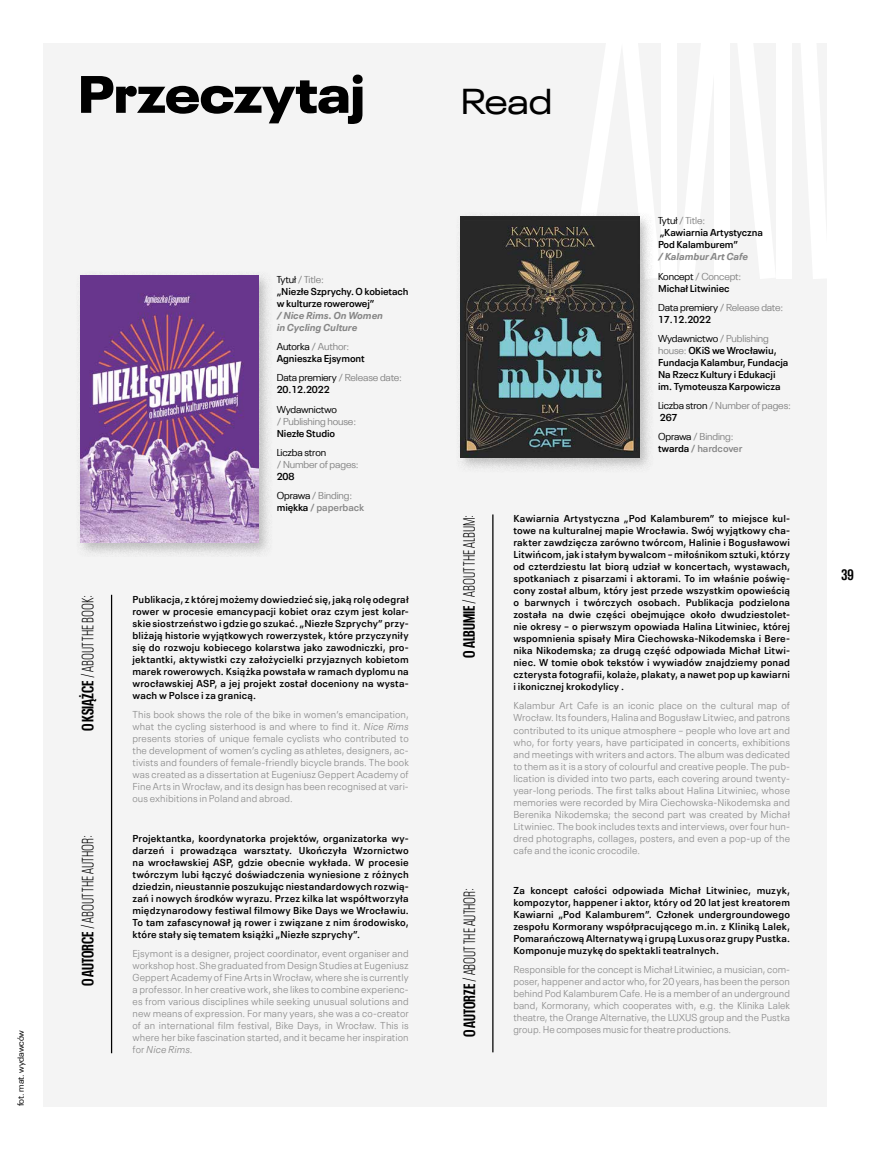
<style>
.page{position:relative;width:869px;height:1149px;background:#fff}
.page>*{position:absolute;margin:0;border:0;box-sizing:border-box;transform-origin:0 0}
.t1{font:900 expanded 52.12px "Neue Plak";letter-spacing:-.01em;color:#000}
.t2{font:expanded 35.88px "Neue Plak";color:#000}
.t3{font:300 condensed 16.25px "Neue Plak";color:#000}
.t4{font:700 condensed 15px "Neue Plak";color:#000}
.t5{font:600 10px/12px "Neue Plak Text";letter-spacing:-.01em;color:#000;text-align:justify}
.t6{font:300 10px/12px "Neue Plak Text";letter-spacing:.01em;color:#878787;text-align:justify}
.t7{font:10px "Neue Plak";letter-spacing:-.01em;color:#878787}
.t8{font:italic 700 10px/12px "Neue Plak Text";letter-spacing:-.01em;color:#878787}
.t9{font:10px "Neue Plak";letter-spacing:-.01em;color:#000}
.t10{font:600 10px "Neue Plak Text";letter-spacing:-.01em;color:#878787}
.t11{font:8.75px "Neue Plak";letter-spacing:-.015em;color:#000}
.s1{font-weight:700}
.s2{color:#000}
.s3{font-style:italic}
.s4{color:#878787}
.s5{font-family:"Neue Plak";font-weight:400;color:#878787}
</style>
<div class="page">
<div style="left:43px;top:43px;width:783px;height:1063px;background:#f4f4f4"></div>
<div style="left:660px;top:34px;width:16px;height:245px;background:#fff"></div>
<div style="left:713px;top:34px;width:16px;height:245px;background:#fff"></div>
<div style="left:775px;top:34px;width:16px;height:245px;background:#fff"></div>
<svg style="left:801px;top:43px;width:26px;height:236px"></svg>
<svg style="left:738px;top:43px;width:37px;height:236px"></svg>
<svg style="left:679px;top:43px;width:35px;height:236px"></svg>
<svg style="left:581px;top:43px;width:79px;height:235px"></svg>
<hr style="left:111px;top:594px;width:1px;height:458px;background:#000">
<hr style="left:492px;top:514px;width:1px;height:537px;background:#000">
<div style="left:75px;top:270px;width:198px;height:287px;background:#878787;opacity:.5"></div>
<img style="left:80px;top:275px;width:178px;height:267px">
<div style="left:455px;top:212px;width:198px;height:260px;background:#878787;opacity:.5"></div>
<img style="left:460px;top:217px;width:178px;height:240px">
<h1 class="t1" style="left:78px;top:51px;width:288px">Przeczytaj</h1>
<p class="t11" style="left:14px;top:1105px;width:78px;rotate:-90deg">fot. mat. wydawców</p>
<h3 class="t3" style="left:77px;top:731px;width:138px;rotate:-90deg"><span class="s1">O KSIĄŻCE</span> / ABOUT THE BOOK:</h3>
<h3 class="t3" style="left:77px;top:985px;width:152px;rotate:-90deg"><span class="s1">O AUTORCE</span> / ABOUT THE AUTHOR:</h3>
<p class="t7" style="left:276px;top:272px;width:49px"><span class="s2">Tytuł</span> / Title:</p>
<p class="t5" style="left:276px;top:284px;width:133px">„Niezłe Szprychy. O kobietach w kulturze rowerowej”</p>
<p class="t8" style="left:276px;top:308px;width:108px">/ Nice Rims. On Women in Cycling Culture</p>
<p class="t7" style="left:276px;top:339px;width:74px"><span class="s2">Autorka</span> / Author:</p>
<p class="t5" style="left:276px;top:351px;width:89px">Agnieszka Ejsymont</p>
<p class="t7" style="left:276px;top:370px;width:127px"><span class="s2">Data premiery</span> / Release date:</p>
<p class="t5" style="left:276px;top:382px;width:54px">20.12.2022</p>
<p class="t9" style="left:276px;top:401px;width:62px">Wydawnictwo</p>
<p class="t7" style="left:276px;top:413px;width:81px">/ Publishing house:</p>
<p class="t5" style="left:276px;top:426px;width:60px">Niezłe Studio</p>
<p class="t9" style="left:276px;top:444px;width:51px">Liczba stron</p>
<p class="t7" style="left:276px;top:456px;width:83px">/ Number of pages:</p>
<p class="t5" style="left:276px;top:469px;width:19px">208</p>
<p class="t7" style="left:276px;top:487px;width:77px"><span class="s2">Oprawa</span> / Binding:</p>
<p class="t10" style="left:276px;top:499px;width:89px"><span class="s2">miękka</span> / paperback</p>
<p class="t5" style="left:132px;top:591px;width:278px">Publikacja, z której możemy dowiedzieć się, jaką rolę odegrał rower w procesie emancypacji kobiet oraz czym jest kolar&shy;skie siostrzeństwo i gdzie go szukać. „Niezłe Szprychy” przy&shy;bliżają historie wyjątkowych rowerzystek, które przyczyniły się do rozwoju kobiecego kolarstwa jako zawodniczki, pro&shy;jektantki, aktywistki czy założycielki przyjaznych kobietom marek rowerowych. Książka powstała w ramach dyplomu na wrocławskiej ASP, a jej projekt został doceniony na wysta&shy;wach w Polsce i za granicą.</p>
<p class="t6" style="left:132px;top:707px;width:278px">This book shows the role of the bike in women’s emancipation, what the cycling sisterhood is and where to find it. <span class="s3">Nice Rims </span>presents stories of unique female cyclists who contributed to the development of women’s cycling as athletes, designers, ac&shy;tivists and founders of female-friendly bicycle brands. The book was created as a dissertation at Eugeniusz Geppert Academy of Fine Arts in Wrocław, and its design has been recognised at vari&shy;ous exhibitions in Poland and abroad.</p>
<p class="t5" style="left:132px;top:831px;width:278px">Projektantka, koordynatorka projektów, organizatorka wy&shy;darzeń i prowadząca warsztaty. Ukończyła Wzornictwo na wrocławskiej ASP, gdzie obecnie wykłada. W procesie twórczym lubi łączyć doświadczenia wyniesione z różnych dziedzin, nieustannie poszukując niestandardowych rozwią&shy;zań i nowych środków wyrazu. Przez kilka lat współtworzyła międzynarodowy festiwal filmowy Bike Days we Wrocławiu.<br>To tam zafascynował ją rower i związane z nim środowisko, które stały się tematem książki „Niezłe szprychy”.</p>
<p class="t6" style="left:132px;top:946px;width:278px">Ejsymont is a designer, project coordinator, event organiser and workshop host. She graduated from Design Studies at Eugeniusz Geppert Academy of Fine Arts in Wrocław, where she is currently a professor. In her creative work, she likes to combine experienc&shy;es from various disciplines while seeking unusual solutions and new means of expression. For many years, she was a co-creator of an international film festival, Bike Days, in Wrocław. This is where her bike fascination started, and it became her inspiration for <span class="s3">Nice Rims</span>.</p>
<h2 class="t2" style="left:460px;top:73px;width:93px">Read</h2>
<p class="t7" style="left:657px;top:213px;width:49px"><span class="s2">Tytuł</span> / Title:</p>
<p class="t5" style="left:657px;top:226px;width:106px">„Kawiarnia Artystyczna<br>Pod Kalamburem”</p>
<p class="t8" style="left:657px;top:250px;width:92px">/ Kalambur Art Cafe</p>
<p class="t7" style="left:657px;top:268px;width:85px"><span class="s2">Koncept</span> / Concept:</p>
<p class="t5" style="left:657px;top:281px;width:73px">Michał Litwiniec</p>
<p class="t7" style="left:657px;top:299px;width:127px"><span class="s2">Data premiery</span> / Release date:</p>
<p class="t5" style="left:657px;top:312px;width:54px">17.12.2022</p>
<p class="t9" style="left:657px;top:330px;width:112px">Wydawnictwo <span class="s4">/ Publishing</span></p>
<p class="t5" style="left:657px;top:343px;width:132px;text-align:left"><span class="s5">house:</span> OKiS we Wrocławiu,<br>Fundacja Kalambur, Fundacja<br>Na Rzecz Kultury i Edukacji im. Tymoteusza Karpowicza</p>
<p class="t7" style="left:657px;top:397px;width:134px"><span class="s2">Liczba stron</span> / Number of pages:</p>
<p class="t5" style="left:659px;top:410px;width:19px">267</p>
<p class="t7" style="left:657px;top:429px;width:77px"><span class="s2">Oprawa</span> / Binding:</p>
<p class="t10" style="left:657px;top:440px;width:86px"><span class="s2">twarda</span> / hardcover</p>
<h3 class="t3" style="left:458px;top:657px;width:145px;rotate:-90deg"><span class="s1">O ALBUMIE</span> / ABOUT THE ALBUM:</h3>
<h3 class="t3" style="left:458px;top:1036px;width:151px;rotate:-90deg"><span class="s1">O AUTORZE</span> / ABOUT THE AUTHOR:</h3>
<p class="t5" style="left:513px;top:511px;width:278px">Kawiarnia Artystyczna „Pod Kalamburem” to miejsce kul&shy;towe na kulturalnej mapie Wrocławia. Swój wyjątkowy cha&shy;rakter zawdzięcza zarówno twórcom, Halinie i Bogusławowi Litwińcom, jak i stałym bywalcom – miłośnikom sztuki, którzy od czterdziestu lat biorą udział w koncertach, wystawach, spotkaniach z pisarzami i aktorami. To im właśnie poświę&shy;cony został album, który jest przede wszystkim opowieścią o barwnych i twórczych osobach. Publikacja podzielona została na dwie części obejmujące około dwudziestolet&shy;nie okresy – o pierwszym opowiada Halina Litwiniec, której wspomnienia spisały Mira Ciechowska-Nikodemska i Bere&shy;nika Nikodemska; za drugą część odpowiada Michał Litwi&shy;niec. W tomie obok tekstów i wywiadów znajdziemy ponad czterysta fotografii, kolaże, plakaty, a nawet pop up kawiarni i ikonicznej krokodylicy .</p>
<p class="t6" style="left:513px;top:698px;width:278px">Kalambur Art Cafe is an iconic place on the cultural map of Wrocław. Its founders, Halina and Bogusław Litwiec, and patrons contributed to its unique atmosphere – people who love art and who, for forty years, have participated in concerts, exhibitions and meetings with writers and actors. The album was dedicated to them as it is a story of colourful and creative people. The pub&shy;lication is divided into two parts, each covering around twenty&shy;year-long periods. The first talks about Halina Litwiniec, whose memories were recorded by Mira Ciechowska-Nikodemska and Berenika Nikodemska; the second part was created by Michał Litwiniec. The book includes texts and interviews, over four hun&shy;dred photographs, collages, posters, and even a pop-up of the cafe and the iconic crocodile.</p>
<p class="t5" style="left:513px;top:883px;width:278px">Za koncept całości odpowiada Michał Litwiniec, muzyk, kompozytor, happener i aktor, który od 20 lat jest kreatorem Kawiarni „Pod Kalamburem”. Członek undergroundowego zespołu Kormorany współpracującego m.in. z Kliniką Lalek, Pomarańczową Alternatywą i grupą Luxus oraz grupy Pustka.<br>Komponuje muzykę do spektakli teatralnych.</p>
<p class="t6" style="left:513px;top:962px;width:278px">Responsible for the concept is Michał Litwiniec, a musician, com&shy;poser, happener and actor who, for 20 years, has been the person behind Pod Kalamburem Cafe. He is a member of an underground band, Kormorany, which cooperates with, e.g. the Klinika Lalek theatre, the Orange Alternative, the LUXUS group and the Pustka group. He composes music for theatre productions.</p>
<h3 class="t4" style="left:841px;top:564px;width:14px">39</h3>
</div>
